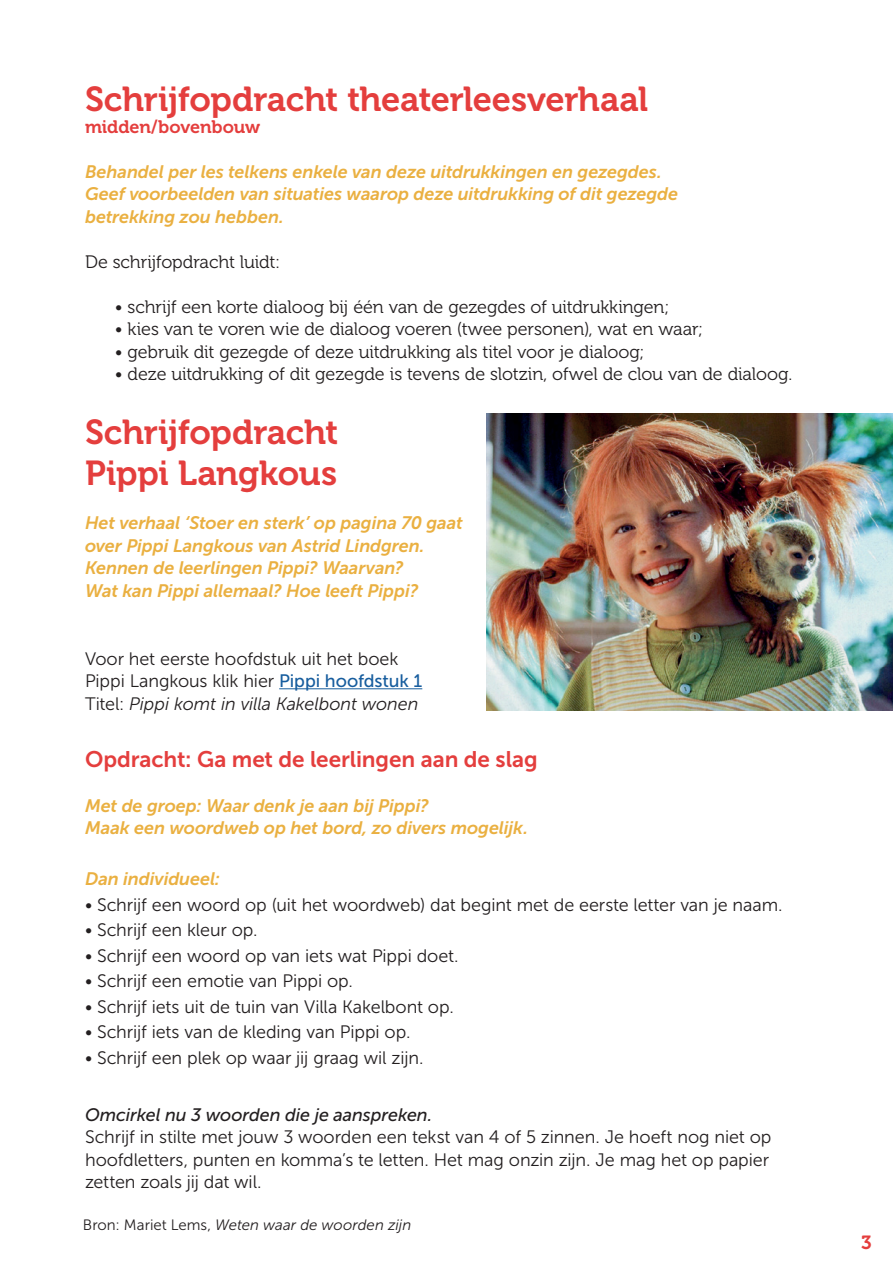
<style>
.page{position:relative;width:893px;height:1263px;background:#fff}
.page>*{position:absolute;margin:0;border:0;box-sizing:border-box;transform-origin:0 0}
.t1{font:34.5px/41.4px "Museo 700";letter-spacing:-.01em;color:#e43e3d}
.t2{font:22.5px "Museo Sans 700";letter-spacing:-.005em;color:#e43e3d}
.t3{font:18.9px "Museo 700";color:#e43e3d}
.t4{font:18px/22.5px "Museo Sans 300";letter-spacing:-.005em;color:#231f20}
.t5{font:italic 18px/22.5px "Museo Sans 700";letter-spacing:-.005em;color:#eab041}
.t6{font:18px "Museo 300";letter-spacing:-.005em;color:#231f20}
.t7{font:italic 18px "Museo Sans 500";letter-spacing:-.005em;color:#231f20}
.t8{font:18px "Museo 700";letter-spacing:-.005em;color:#e43e3d}
.t9{font:italic 15px "Museo Sans 300";color:#231f20}
.s1{font-family:"Museo Sans 500";color:#175d9e}
.s2{font-style:italic}
.s3{font-style:normal}
</style>
<div class="page">
<hr style="left:279px;top:688px;width:143px;height:1px;background:#175d9e">
<img style="left:487px;top:413px;width:406px;height:297px">
<h1 class="t1" style="left:85px;top:79px;width:565px">Schrijfopdracht theaterleesverhaal</h1>
<p class="t8" style="left:85px;top:116px;width:177px">midden/bovenbouw</p>
<p class="t5" style="left:85px;top:160px;width:595px">Behandel per les telkens enkele van deze uitdrukkingen en gezegdes.<br>Geef voorbeelden van situaties waarop deze uitdrukking of dit gezegde betrekking zou hebben.</p>
<p class="t6" style="left:85px;top:252px;width:197px">De schrijfopdracht luidt:</p>
<p class="t6" style="left:115px;top:297px;width:556px">• schrijf een korte dialoog bij één van de gezegdes of uitdrukkingen;</p>
<p class="t6" style="left:115px;top:319px;width:590px">• kies van te voren wie de dialoog voeren (twee personen), wat en waar;</p>
<p class="t6" style="left:115px;top:342px;width:531px">• gebruik dit gezegde of deze uitdrukking als titel voor je dialoog;</p>
<p class="t6" style="left:115px;top:364px;width:679px">• deze uitdrukking of dit gezegde is tevens de slotzin, ofwel de clou van de dialoog.</p>
<h1 class="t1" style="left:85px;top:412px;width:255px">Schrijfopdracht<br>Pippi Langkous</h1>
<p class="t5" style="left:85px;top:512px;width:379px">Het verhaal ‘Stoer en sterk’ op pagina 70 gaat over Pippi Langkous van Astrid Lindgren.<br>Kennen de leerlingen Pippi? Waarvan?<br>Wat kan Pippi allemaal? Hoe leeft Pippi?</p>
<p class="t4" style="left:85px;top:647px;width:339px">Voor het eerste hoofdstuk uit het boek<br>Pippi Langkous klik hier <span class="s1">Pippi hoofdstuk 1<br></span>Titel: <span class="s2">Pippi komt in villa Kakelbont wonen</span></p>
<p class="t2" style="left:85px;top:746px;width:454px">Opdracht: Ga met de leerlingen aan de slag</p>
<p class="t5" style="left:85px;top:794px;width:444px">Met de groep: Waar denk je aan bij Pippi?<br>Maak een woordweb op het bord, zo divers mogelijk.</p>
<p class="t5" style="left:85px;top:867px;width:136px">Dan individueel:</p>
<p class="t4" style="left:85px;top:893px;width:699px">• Schrijf een woord op (uit het woordweb) dat begint met de eerste letter van je naam.</p>
<p class="t4" style="left:85px;top:919px;width:174px">• Schrijf een kleur op.</p>
<p class="t4" style="left:85px;top:944px;width:375px">• Schrijf een woord op van iets wat Pippi doet.</p>
<p class="t4" style="left:85px;top:970px;width:269px">• Schrijf een emotie van Pippi op.</p>
<p class="t4" style="left:85px;top:995px;width:370px">• Schrijf iets uit de tuin van Villa Kakelbont op.</p>
<p class="t4" style="left:85px;top:1021px;width:327px">• Schrijf iets van de kleding van Pippi op.</p>
<p class="t4" style="left:85px;top:1046px;width:340px">• Schrijf een plek op waar jij graag wil zijn.</p>
<p class="t7" style="left:85px;top:1104px;width:349px">Omcirkel nu 3 woorden die je aanspreken.</p>
<p class="t4" style="left:85px;top:1126px;width:688px">Schrijf in stilte met jouw 3 woorden een tekst van 4 of 5 zinnen. Je hoeft nog niet op hoofdletters, punten en komma’s te letten. Het mag onzin zijn. Je mag het op papier zetten zoals jij dat wil.</p>
<p class="t9" style="left:83px;top:1216px;width:330px"><span class="s3">Bron: Mariet Lems,</span> Weten waar de woorden zijn</p>
<p class="t3" style="left:861px;top:1232px;width:12px">3</p>
</div>
